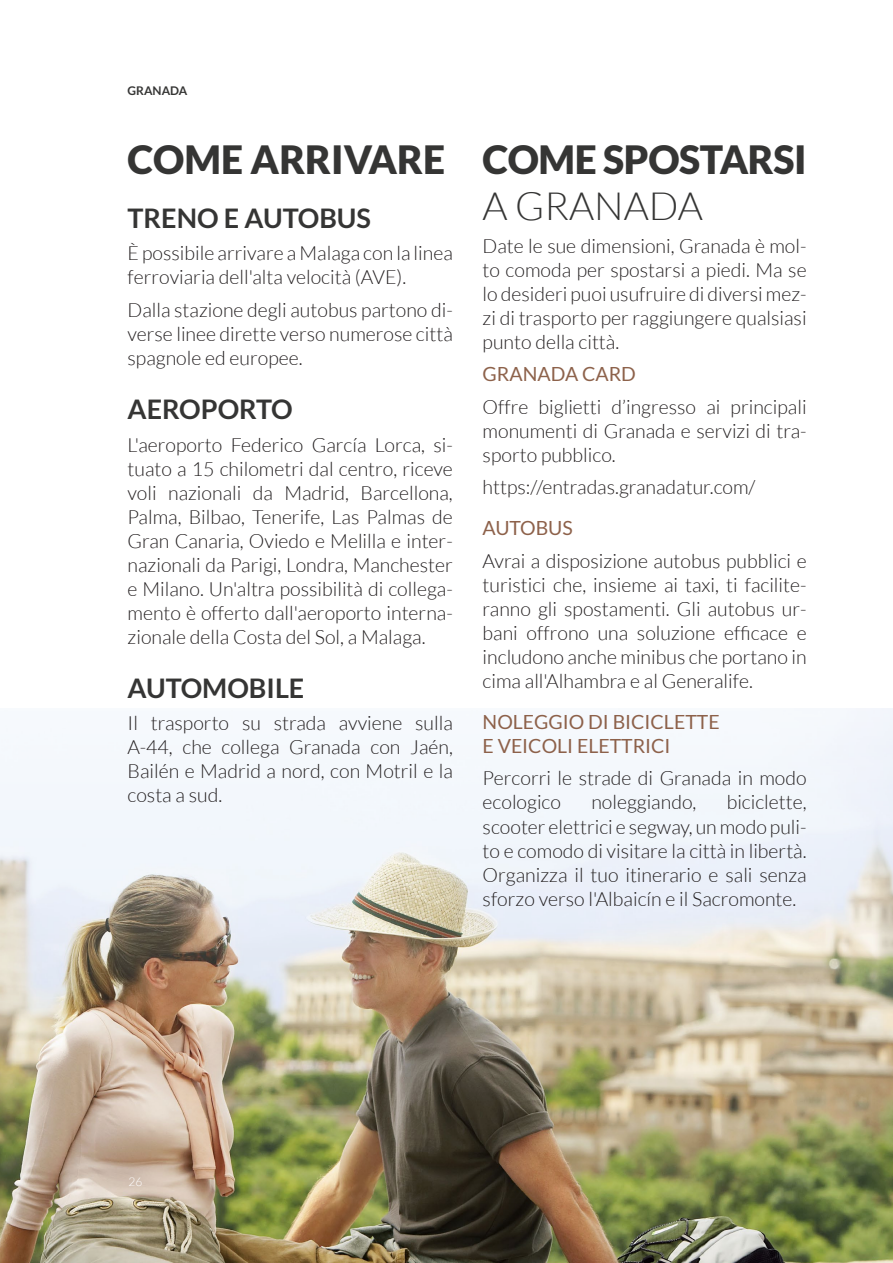
<style>
.page{position:relative;width:893px;height:1263px;background:#fff}
.page>*{position:absolute;margin:0;border:0;box-sizing:border-box;transform-origin:0 0}
.t1{font:900 39px/46.8px "Lato";letter-spacing:-.01em;color:#353534}
.t2{font:700 27px "Lato";color:#353534}
.Body{font:300 19.5px/24px "Lato";color:#231f20;text-align:justify}
.t3{font:19.5px/24px "Lato";color:#8d614a}
.Body-2{font:19.5px "Lato";color:#8d624b}
.t4{font:700 12px "Lato";color:#353534}
.t5{font:300 12px "Lato";color:#fff}
.s1{font-weight:300}
</style>
<div class="page">
<img style="left:0;top:708px;width:892px;height:555px">
<hr style="left:892px;top:0;width:1px;height:1263px;background:#161e2e">
<p class="t4" style="left:128px;top:83px;width:61px">GRANADA</p>
<h1 class="t1" style="left:128px;top:135px;width:319px">COME ARRIVARE</h1>
<h2 class="t2" style="left:128px;top:203px;width:245px">TRENO E AUTOBUS</h2>
<p class="Body" style="left:128px;top:241px;width:327px">È possibile arrivare a Malaga con la linea ferroviaria dell'alta velocità (AVE).</p>
<p class="Body" style="left:128px;top:298px;width:327px">Dalla stazione degli autobus partono di&shy;verse linee dirette verso numerose città spagnole ed europee.</p>
<h2 class="t2" style="left:128px;top:394px;width:167px">AEROPORTO</h2>
<p class="Body" style="left:128px;top:433px;width:327px">L'aeroporto Federico García Lorca, si&shy;tuato a 15 chilometri dal centro, riceve voli nazionali da Madrid, Barcellona, Palma, Bilbao, Tenerife, Las Palmas de Gran Canaria, Oviedo e Melilla e inter&shy;nazionali da Parigi, Londra, Manchester e Milano. Un'altra possibilità di collega&shy;mento è offerto dall'aeroporto interna&shy;zionale della Costa del Sol, a Malaga.</p>
<h2 class="t2" style="left:128px;top:673px;width:178px">AUTOMOBILE</h2>
<p class="Body" style="left:128px;top:711px;width:327px">Il trasporto su strada avviene sulla A-44, che collega Granada con Jaén, Bailén e Madrid a nord, con Motril e la costa a sud.</p>
<h1 class="t1" style="left:483px;top:135px;width:326px">COME SPOSTARSI<br><span class="s1">A GRANADA</span></h1>
<p class="Body" style="left:483px;top:234px;width:325px">Date le sue dimensioni, Granada è mol&shy;to comoda per spostarsi a piedi. Ma se lo desideri puoi usufruire di diversi mez&shy;zi di trasporto per raggiungere qualsiasi punto della città.</p>
<p class="Body-2" style="left:483px;top:363px;width:155px">GRANADA CARD</p>
<p class="Body" style="left:483px;top:395px;width:325px">Offre biglietti d’ingresso ai principali monumenti di Granada e servizi di tra&shy;sporto pubblico.</p>
<p class="Body" style="left:483px;top:475px;width:274px">https://entradas.granadatur.com/</p>
<h3 class="t3" style="left:483px;top:516px;width:92px">AUTOBUS</h3>
<p class="Body" style="left:483px;top:549px;width:325px">Avrai a disposizione autobus pubblici e turistici che, insieme ai taxi, ti facilite&shy;ranno gli spostamenti. Gli autobus ur&shy;bani offrono una soluzione efficace e includono anche minibus che portano in cima all'Alhambra e al Generalife.</p>
<h3 class="t3" style="left:483px;top:710px;width:239px">NOLEGGIO DI BICICLETTE<br>E VEICOLI ELETTRICI</h3>
<p class="Body" style="left:483px;top:766px;width:325px">Percorri le strade di Granada in modo ecologico</p>
<p class="Body" style="left:483px;top:790px;width:325px;text-indent:244px">biciclette, scooter elettrici e segway, un modo puli&shy;to e comodo di visitare la città in libertà.<br>Organizza il tuo itinerario e sali senza sforzo verso l'Albaicín e il Sacromonte.</p>
<p class="Body" style="left:591px;top:790px;width:107px">noleggiando,</p>
<p class="t5" style="left:128px;top:1175px;width:15px">26</p>
</div>
